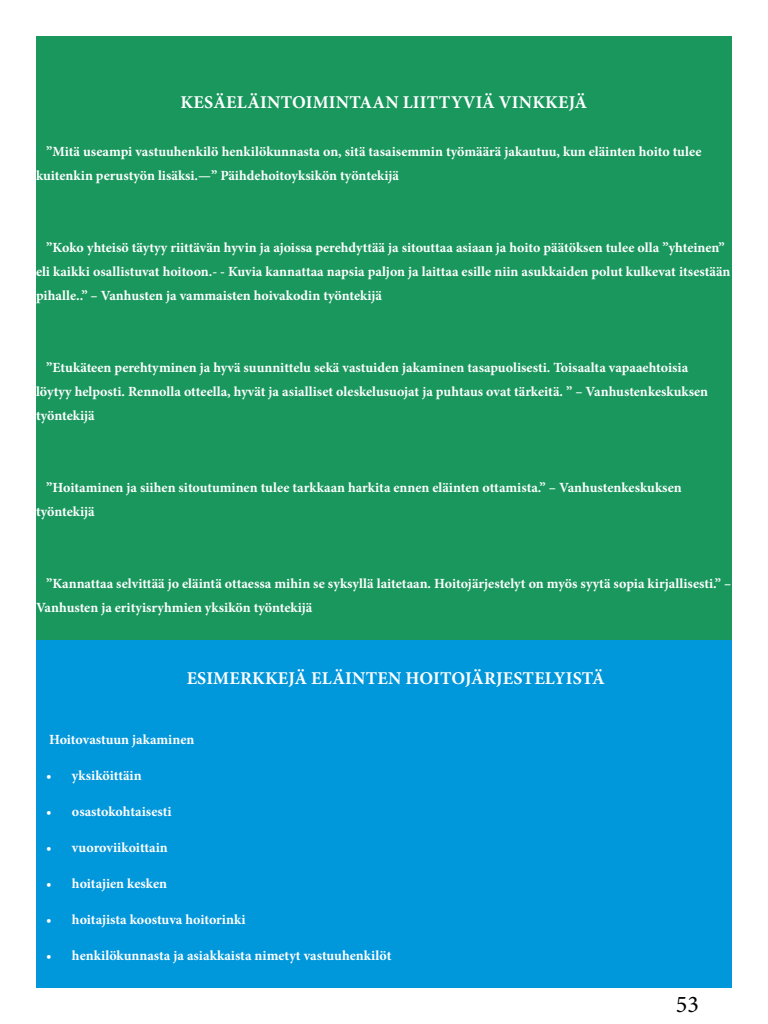
<style>
.page{position:relative;width:768px;height:1024px;background:#fff}
.page>*{position:absolute;margin:0;border:0;box-sizing:border-box;transform-origin:0 0}
.t1{font:24px "Minion Pro";color:#000}
.t2{font:700 18px "Minion Pro";letter-spacing:.01em;color:#fff}
.t3{font:700 14px/24px "Minion Pro";color:#fff}
</style>
<div class="page">
<div style="left:36px;top:36px;width:696px;height:604px;background:#19975d"></div>
<div style="left:36px;top:640px;width:696px;height:348px;background:#0097db"></div>
<p class="t2" style="left:181px;top:90px;width:408px">KESÄELÄINTOIMINTAAN LIITTYVIÄ VINKKEJÄ</p>
<p class="t3" style="left:36px;top:139px;width:667px;text-indent:10px">”Mitä useampi vastuuhenkilö henkilökunnasta on, sitä tasaisemmin työmäärä jakautuu, kun eläinten hoito tulee kuitenkin perustyön lisäksi.—” Päihdehoitoyksikön työntekijä</p>
<p class="t3" style="left:36px;top:235px;width:696px;text-indent:10px">”Koko yhteisö täytyy riittävän hyvin ja ajoissa perehdyttää ja sitouttaa asiaan ja hoito päätöksen tulee olla ”yhteinen” eli kaikki osallistuvat hoitoon.- - Kuvia kannattaa napsia paljon ja laittaa esille niin asukkaiden polut kulkevat itsestään pihalle..” – Vanhusten ja vammaisten hoivakodin työntekijä</p>
<p class="t3" style="left:36px;top:355px;width:674px;text-indent:10px">”Etukäteen perehtyminen ja hyvä suunnittelu sekä vastuiden jakaminen tasapuolisesti. Toisaalta vapaaehtoisia löytyy helposti. Rennolla otteella, hyvät ja asialliset oleskelusuojat ja puhtaus ovat tärkeitä. ” – Vanhustenkeskuksen työntekijä</p>
<p class="t3" style="left:36px;top:475px;width:647px;text-indent:10px">”Hoitaminen ja siihen sitoutuminen tulee tarkkaan harkita ennen eläinten ottamista.” – Vanhustenkeskuksen työntekijä</p>
<p class="t3" style="left:36px;top:571px;width:697px;text-indent:10px">”Kannattaa selvittää jo eläintä ottaessa mihin se syksyllä laitetaan. Hoitojärjestelyt on myös syytä sopia kirjallisesti.” –<br>Vanhusten ja erityisryhmien yksikön työntekijä</p>
<p class="t2" style="left:187px;top:666px;width:420px">ESIMERKKEJÄ ELÄINTEN HOITOJÄRJESTELYISTÄ</p>
<p class="t3" style="left:49px;top:727px;width:147px">Hoitovastuun jakaminen</p>
<p class="t3" style="left:46px;top:763px;width:97px">• yksiköittäin</p>
<p class="t3" style="left:46px;top:799px;width:127px">• osastokohtaisesti</p>
<p class="t3" style="left:46px;top:835px;width:123px">• vuoroviikoittain</p>
<p class="t3" style="left:46px;top:871px;width:123px">• hoitajien kesken</p>
<p class="t3" style="left:46px;top:907px;width:201px">• hoitajista koostuva hoitorinki</p>
<p class="t3" style="left:46px;top:943px;width:347px">• henkilökunnasta ja asiakkaista nimetyt vastuuhenkilöt</p>
<p class="t1" style="left:676px;top:989px;width:25px">53</p>
</div>
